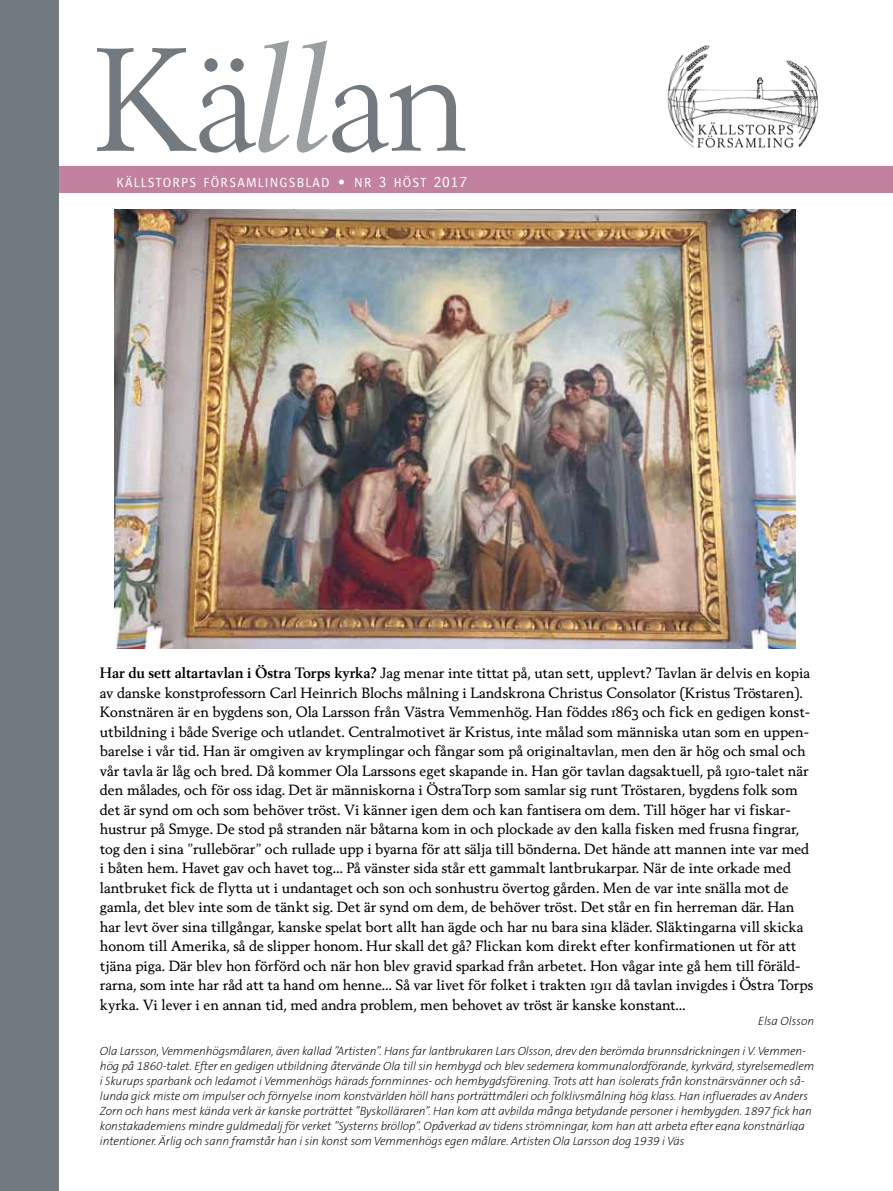
<style>
.page{position:relative;width:893px;height:1191px;background:#fff}
.page>*{position:absolute;margin:0;border:0;box-sizing:border-box;transform-origin:0 0}
.t1{font:145.5px "Berling Nova Display Pro";color:#72797f}
.t2{font:14.25px/19.5px "Berling Nova Text Pro";color:#000}
.t3{font:300 13.65px "Bosis";letter-spacing:.085em;color:#fff}
.t4{font:italic 200 12px/15px "The Sans B2";letter-spacing:-.01em;color:#000}
.s1{font-style:italic;color:#9a9fa2}
.s2{font-size:19.5px}
.s3{font-size:15px}
.s4{font-weight:700}
</style>
<div class="page">
<img style="left:115px;top:210px;width:680px;height:438px">
<div style="left:36px;top:166px;width:857px;height:27px;background:#c1819f"></div>
<img style="left:667px;top:45px;width:152px;height:103px">
<div style="left:0;top:0;width:58px;height:1191px;background:#72797f"></div>
<h1 class="t1" style="left:93px;top:12px;width:377px">Kä<span class="s1">ll</span>an</h1>
<p class="t3" style="left:117px;top:175px;width:352px">KÄLLSTORPS FÖRSAMLINGSBLAD <span class="s2">•</span> NR <span class="s3">3</span> HÖST <span class="s3">2017</span></p>
<p class="t2" style="left:100px;top:663px;width:715px"><span class="s4">Har du sett altartavlan i Östra Torps kyrka?</span> Jag menar inte tittat på, utan sett, upplevt? Tavlan är delvis en kopia av danske konstprofessorn Carl Heinrich Blochs målning i Landskrona Christus Consolator (Kristus Tröstaren).<br>Konstnären är en bygdens son, Ola Larsson från Västra Vemmenhög. Han föddes 1863 och fick en gedigen konst&shy;utbildning i både Sverige och utlandet. Centralmotivet är Kristus, inte målad som människa utan som en uppen&shy;barelse i vår tid. Han är omgiven av krymplingar och fångar som på originaltavlan, men den är hög och smal och vår tavla är låg och bred. Då kommer Ola Larssons eget skapande in. Han gör tavlan dagsaktuell, på 1910-talet när den målades, och för oss idag. Det är människorna i ÖstraTorp som samlar sig runt Tröstaren, bygdens folk som det är synd om och som behöver tröst. Vi känner igen dem och kan fantisera om dem. Till höger har vi fiskar&shy;hustrur på Smyge. De stod på stranden när båtarna kom in och plockade av den kalla fisken med frusna fingrar, tog den i sina ”rullebörar” och rullade upp i byarna för att sälja till bönderna. Det hände att mannen inte var med i båten hem. Havet gav och havet tog… På vänster sida står ett gammalt lantbrukarpar. När de inte orkade med lantbruket fick de flytta ut i undantaget och son och sonhustru övertog gården. Men de var inte snälla mot de gamla, det blev inte som de tänkt sig. Det är synd om dem, de behöver tröst. Det står en fin herreman där. Han har levt över sina tillgångar, kanske spelat bort allt han ägde och har nu bara sina kläder. Släktingarna vill skicka honom till Amerika, så de slipper honom. Hur skall det gå? Flickan kom direkt efter konfirmationen ut för att tjäna piga. Där blev hon förförd och när hon blev gravid sparkad från arbetet. Hon vågar inte gå hem till föräld&shy;rarna, som inte har råd att ta hand om henne… Så var livet för folket i trakten 1911 då tavlan invigdes i Östra Torps kyrka. Vi lever i en annan tid, med andra problem, men behovet av tröst är kanske konstant…</p>
<p class="t4" style="left:758px;top:1013px;width:58px">Elsa Olsson</p>
<p class="t4" style="left:100px;top:1043px;width:716px">Ola Larsson, Vemmenhögsmålaren, även kallad ”Artisten”. Hans far lantbrukaren Lars Olsson, drev den berömda brunnsdrickningen i V. Vemmen&shy;hög på 1860-talet. Efter en gedigen utbildning återvände Ola till sin hembygd och blev sedemera kommunalordförande, kyrkvärd, styrelsemedlem i Skurups sparbank och ledamot i Vemmenhögs härads fornminnes- och hembygdsförening. Trots att han isolerats från konstnärsvänner och så&shy;lunda gick miste om impulser och förnyelse inom konstvärlden höll hans porträttmåleri och folklivsmålning hög klass. Han influerades av Anders Zorn och hans mest kända verk är kanske porträttet ”Byskolläraren”. Han kom att avbilda många betydande personer i hembygden. 1897 fick han konstakademiens mindre guldmedalj för verket ”Systerns bröllop”. Opåverkad av tidens strömningar, kom han att arbeta efter egna konstnärliga intentioner. Ärlig och sann framstår han i sin konst som Vemmenhögs egen målare. Artisten Ola Larsson dog 1939 i Västra Vemmenhög.</p>
</div>
